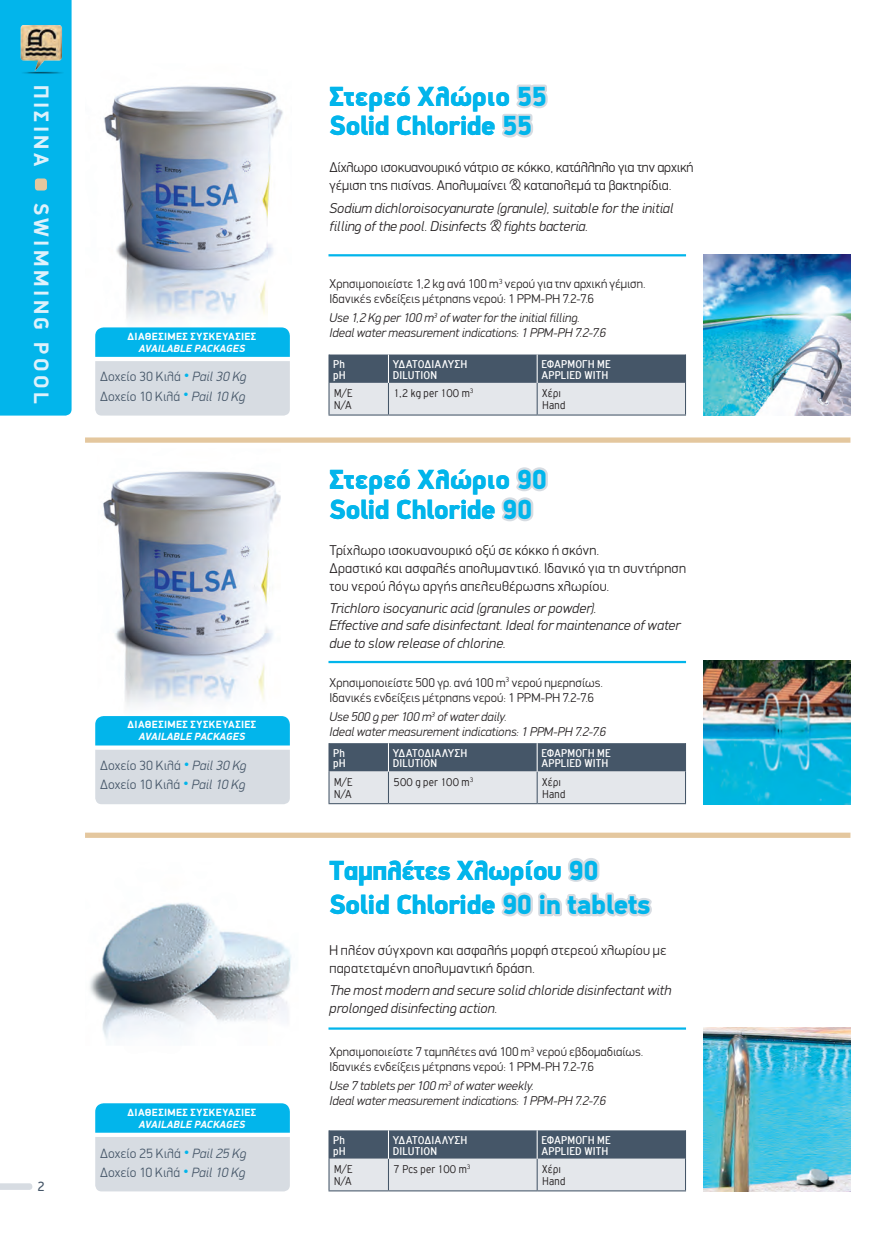
<style>
.page{position:relative;width:893px;height:1234px;background:#fff}
.page>*{position:absolute;margin:0;border:0;box-sizing:border-box;transform-origin:0 0}
.t1{font:900 27.75px/34.5px "PF Din Display";letter-spacing:-.015em;color:#02b5eb}
.t2{font:700 21px "PF Din Display";letter-spacing:.165em;color:#def1fb}
.t3{font:300 14.25px/17.7px "PF Din Display";letter-spacing:.005em;color:#231f20}
.t4{font:italic 300 14.25px/17.7px "PF Din Display";color:#231f20}
.t5{font:300 13.5px/19.2px "PF Din Display";letter-spacing:.005em;color:#455668}
.t6{font:13.5px "PF Din Display";color:#455668}
.t7{font:300 12.75px/15px "PF Din Display";letter-spacing:.005em;color:#231f20}
.t8{font:italic 300 12.75px/15px "PF Din Display";color:#231f20}
.t9{font:12px/10.5px "PF Highway Gothic Condensed";letter-spacing:.02em;color:#fff}
.t10{font:300 condensed 12px/12px "PF Highway Gothic";letter-spacing:.02em;color:#231f20}
.t11{font:700 10.5px "PF Din Display";letter-spacing:.045em;color:#fff}
.t12{font:italic 700 10.5px "PF Din Display";letter-spacing:.015em;color:#fff}
.s1{color:#02b5eb}
.s2{font-style:italic}
</style>
<div class="page">
<div style="left:0;top:0;width:72px;height:415px;background:#02b5eb"></div>
<div style="left:35px;top:178px;width:12px;height:12px;background:#e4c79e;border-radius:3px"></div>
<img style="left:7px;top:13px;width:64px;height:67px">
<svg style="left:0;top:1183px;width:32px;height:6px"></svg>
<svg style="left:568px;top:858px;width:32px;height:24px"></svg>
<svg style="left:501px;top:892px;width:151px;height:25px"></svg>
<img style="left:104px;top:86px;width:179px;height:235px">
<img style="left:103px;top:471px;width:178px;height:235px">
<img style="left:90px;top:903px;width:202px;height:136px">
<img style="left:704px;top:254px;width:146px;height:161px">
<img style="left:704px;top:660px;width:146px;height:144px">
<img style="left:704px;top:1027px;width:146px;height:164px">
<div style="left:85px;top:437px;width:765px;height:5px;background:#e4c79e"></div>
<div style="left:85px;top:832px;width:765px;height:5px;background:#e4c79e"></div>
<svg style="left:95px;top:716px;width:195px;height:88px;background:#92d0e6"></svg>
<hr style="left:328px;top:660px;width:358px;height:3px;background:#02b5eb">
<hr style="left:328px;top:1027px;width:358px;height:2px;background:#02b5eb">
<svg style="left:95px;top:327px;width:195px;height:88px;background:#92d1e6"></svg>
<hr style="left:328px;top:354px;width:2px;height:29px;background:#455668">
<hr style="left:328px;top:383px;width:2px;height:31px;background:#455668">
<hr style="left:328px;top:414px;width:60px;height:1px;background:#455668">
<svg style="left:329px;top:354px;width:357px;height:61px;background:#98a2ad"></svg>
<hr style="left:328px;top:743px;width:2px;height:28px;background:#455668">
<hr style="left:328px;top:771px;width:2px;height:32px;background:#455668">
<hr style="left:328px;top:803px;width:60px;height:1px;background:#455668">
<hr style="left:388px;top:803px;width:149px;height:1px;background:#455668">
<hr style="left:537px;top:803px;width:149px;height:1px;background:#455668">
<svg style="left:329px;top:743px;width:357px;height:60px;background:#99a2ad"></svg>
<hr style="left:328px;top:1130px;width:2px;height:28px;background:#455668">
<hr style="left:328px;top:1158px;width:2px;height:31px;background:#455668">
<hr style="left:328px;top:1189px;width:60px;height:2px;background:#455668">
<hr style="left:388px;top:1189px;width:149px;height:2px;background:#455668">
<hr style="left:537px;top:1189px;width:149px;height:2px;background:#455668">
<svg style="left:329px;top:1130px;width:357px;height:60px;background:#99a2ad"></svg>
<hr style="left:328px;top:254px;width:358px;height:2px;background:#02b5eb">
<svg style="left:95px;top:1103px;width:195px;height:88px;background:#92d0e6"></svg>
<svg style="left:501px;top:467px;width:47px;height:55px"></svg>
<svg style="left:502px;top:84px;width:46px;height:54px"></svg>
<h2 class="t2" style="left:54px;top:85px;width:83px;rotate:90deg">ΠΙΣΙΝΑ</h2>
<h2 class="t2" style="left:54px;top:203px;width:202px;rotate:90deg">SWIMMING POOL</h2>
<p class="t11" style="left:128px;top:330px;width:103px">Δια θέσι μες συσκευασίες</p>
<p class="t12" style="left:139px;top:342px;width:108px">AVAILABLE PACKAGES</p>
<p class="t5" style="left:100px;top:367px;width:148px">Δοχείο 30 Κιλά <span class="s1">•</span> <span class="s2">Pail 30 Kg<br></span>Δοχείο 10 Κιλά <span class="s1">•</span> <span class="s2">Pail 10 Kg</span></p>
<p class="t11" style="left:128px;top:718px;width:103px">Δια θέσι μες συσκευασίες</p>
<p class="t12" style="left:139px;top:730px;width:108px">AVAILABLE PACKAGES</p>
<p class="t5" style="left:100px;top:755px;width:148px">Δοχείο 30 Κιλά <span class="s1">•</span> <span class="s2">Pail 30 Kg<br></span>Δοχείο 10 Κιλά <span class="s1">•</span> <span class="s2">Pail 10 Kg</span></p>
<p class="t6" style="left:38px;top:1178px;width:9px">2</p>
<p class="t11" style="left:128px;top:1105px;width:103px">Δια θέσι μες συσκευασίες</p>
<p class="t12" style="left:139px;top:1117px;width:108px">AVAILABLE PACKAGES</p>
<p class="t5" style="left:100px;top:1143px;width:148px">Δοχείο 25 Κιλά <span class="s1">•</span> <span class="s2">Pail 25 Kg<br></span>Δοχείο 10 Κιλά <span class="s1">•</span> <span class="s2">Pail 10 Kg</span></p>
<h1 class="t1" style="left:330px;top:81px;width:219px;line-height:29.2px">Στερεό Χλώριο 55<br>Solid Chloride 55</h1>
<p class="t3" style="left:330px;top:158px;width:365px">Δίχλωρο ισοκυανουρικό νάτριο σε κόκκο, κατάλληλο για την αρχική γέμιση της πισίνας. Απολυμαίνει &amp; καταπολεμά τα βακτηρίδια.</p>
<p class="t4" style="left:330px;top:199px;width:346px">Sodium dichloroisocyanurate (granule), suitable for the initial filling of the pool. Disinfects &amp; fights bacteria.</p>
<p class="t7" style="left:330px;top:276px;width:318px">Χρησιμοποιείστε 1,2 kg ανά 100 m<sup>3</sup> νερού για την αρχική γέμιση.<br>Ιδανικές ενδείξεις μέτρησης νερού: 1 PPM-PH 7.2-7.6</p>
<p class="t8" style="left:330px;top:310px;width:278px">Use 1,2 Kg per 100 m<sup>3</sup> of water for the initial filling.<br>Ideal water measurement indications: 1 PPM-PH 7.2-7.6</p>
<p class="t9" style="left:333px;top:359px;width:14px">Ph pH</p>
<p class="t9" style="left:393px;top:359px;width:76px">ΥΔΑΤΟΔΙΑΛΥΣΗ<br>DILUTION</p>
<p class="t9" style="left:541px;top:359px;width:71px">ΕΦΑΡΜΟΓΗ ΜΕ<br>APPLIED WITH</p>
<p class="t10" style="left:334px;top:387px;width:20px">M/E<br>N/A</p>
<p class="t10" style="left:394px;top:387px;width:82px">1,2 kg per 100 m<sup>3</sup></p>
<p class="t10" style="left:542px;top:387px;width:25px">Χέρι<br>Hand</p>
<h1 class="t1" style="left:330px;top:463px;width:219px;line-height:30px">Στερεό Χλώριο 90<br>Solid Chloride 90</h1>
<p class="t3" style="left:330px;top:541px;width:358px">Τρίχλωρο ισοκυανουρικό οξύ σε κόκκο ή σκόνη.<br>Δραστικό και ασφαλές απολυμαντικό. Ιδανικό για τη συντήρηση του νερού λόγω αργής απελευθέρωσης χλωρίου.</p>
<p class="t4" style="left:330px;top:599px;width:352px">Trichloro isocyanuric acid (granules or powder).<br>Effective and safe disinfectant. Ideal for maintenance of water due to slow release of chlorine.</p>
<p class="t7" style="left:330px;top:674px;width:275px">Χρησιμοποιείστε 500 γρ. ανά 100 m<sup>3</sup> νερού ημερησίως.<br>Ιδανικές ενδείξεις μέτρησης νερού: 1 PPM-PH 7.2-7.6</p>
<p class="t8" style="left:330px;top:709px;width:278px">Use 500 g per 100 m<sup>3</sup> of water daily.<br>Ideal water measurement indications: 1 PPM-PH 7.2-7.6</p>
<p class="t9" style="left:333px;top:747px;width:14px">Ph pH</p>
<p class="t9" style="left:393px;top:747px;width:76px">ΥΔΑΤΟΔΙΑΛΥΣΗ<br>DILUTION</p>
<p class="t9" style="left:541px;top:747px;width:71px">ΕΦΑΡΜΟΓΗ ΜΕ<br>APPLIED WITH</p>
<p class="t10" style="left:334px;top:776px;width:20px">M/E<br>N/A</p>
<p class="t10" style="left:394px;top:776px;width:81px">500 g per 100 m<sup>3</sup></p>
<p class="t10" style="left:542px;top:776px;width:25px">Χέρι<br>Hand</p>
<h1 class="t1" style="left:330px;top:852px;width:322px">Ταμπλέτες Χλωρίου 90<br>Solid Chloride 90 in tablets</h1>
<p class="t3" style="left:330px;top:940px;width:338px">Η πλέον σύγχρονη και ασφαλής μορφή στερεού χλωρίου με παρατεταμένη απολυμαντική δράση.</p>
<p class="t4" style="left:330px;top:981px;width:343px">The most modern and secure solid chloride disinfectant with prolonged disinfecting action.</p>
<p class="t7" style="left:330px;top:1043px;width:315px">Χρησιμοποιείστε 7 ταμπλέτες ανά 100 m<sup>3</sup> νερού εβδομαδιαίως.<br>Ιδανικές ενδείξεις μέτρησης νερού: 1 PPM-PH 7.2-7.6</p>
<p class="t8" style="left:330px;top:1078px;width:278px">Use 7 tablets per 100 m<sup>3</sup> of water weekly.<br>Ideal water measurement indications: 1 PPM-PH 7.2-7.6</p>
<p class="t9" style="left:333px;top:1134px;width:14px">Ph pH</p>
<p class="t9" style="left:393px;top:1134px;width:76px">ΥΔΑΤΟΔΙΑΛΥΣΗ<br>DILUTION</p>
<p class="t9" style="left:541px;top:1134px;width:71px">ΕΦΑΡΜΟΓΗ ΜΕ<br>APPLIED WITH</p>
<p class="t10" style="left:334px;top:1162px;width:20px">M/E<br>N/A</p>
<p class="t10" style="left:394px;top:1162px;width:79px">7 Pcs per 100 m<sup>3</sup></p>
<p class="t10" style="left:542px;top:1162px;width:25px">Χέρι<br>Hand</p>
</div>
